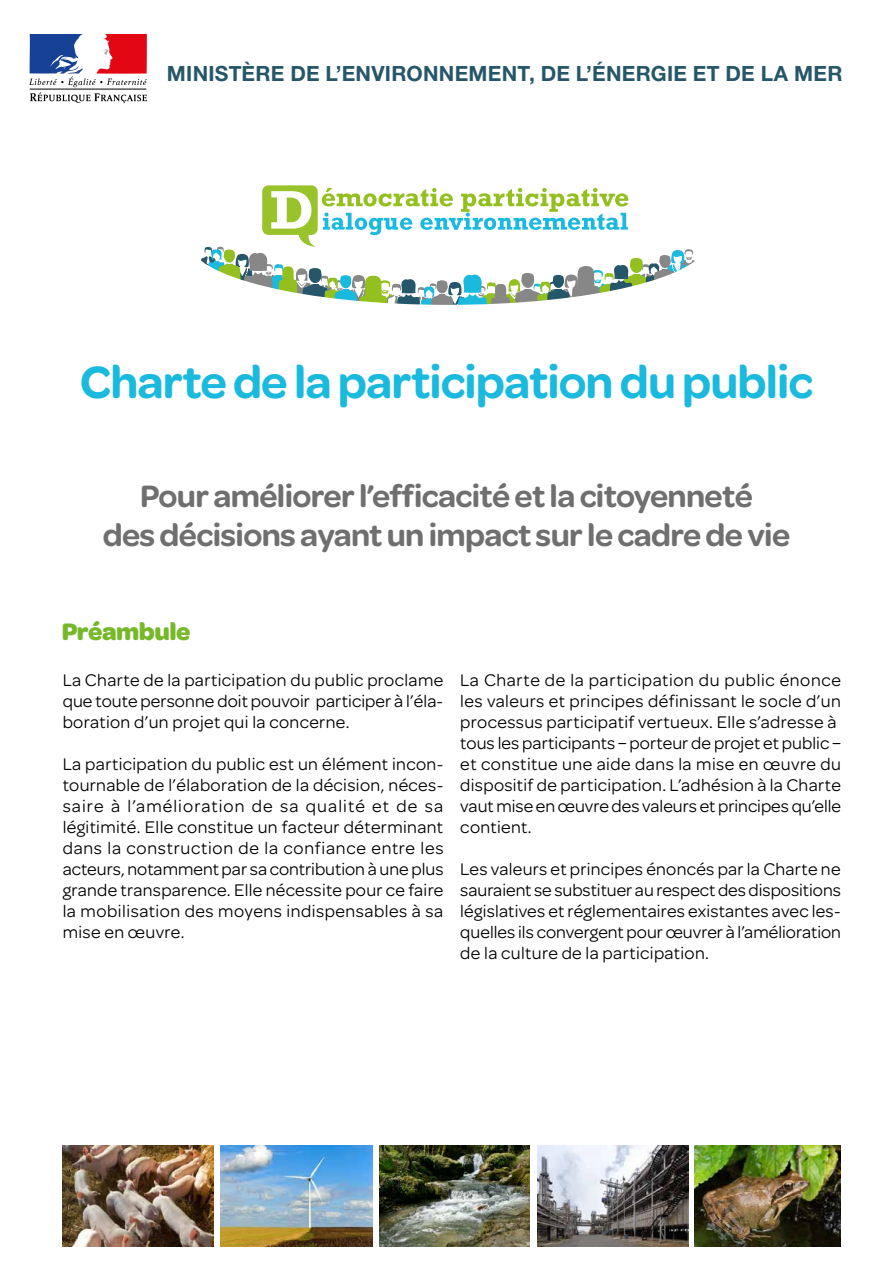
<style>
.page{position:relative;width:893px;height:1263px;background:#fff}
.page>*{position:absolute;margin:0;border:0;box-sizing:border-box;transform-origin:0 0}
.t1{font:600 48.15px "Omnes";letter-spacing:-.02em;color:#1ab9de}
.t2{font:600 33px/39px "Omnes";letter-spacing:-.02em;color:#706f6f;text-align:center}
.t3{font:700 25.5px "Omnes";letter-spacing:-.02em;color:#76b82a}
.t4{font:700 21px "Helvetica Neue LT Std";letter-spacing:.01em;color:#255769}
.t5{font:18px/21px "Omnes";letter-spacing:.02em;color:#000;text-align:justify}
</style>
<div class="page">
<svg style="left:201px;top:185px;width:494px;height:120px"></svg>
<svg style="left:29px;top:34px;width:118px;height:69px"></svg>
<img style="left:220px;top:1146px;width:152px;height:100px">
<img style="left:379px;top:1146px;width:151px;height:100px">
<img style="left:62px;top:1146px;width:151px;height:100px">
<img style="left:537px;top:1146px;width:151px;height:100px">
<img style="left:695px;top:1146px;width:145px;height:100px">
<p class="t4" style="left:167px;top:60px;width:677px">MINISTÈRE DE L’ENVIRONNEMENT, DE L’ÉNERGIE ET DE LA MER</p>
<h1 class="t1" style="left:80px;top:347px;width:735px">Charte de la participation du public</h1>
<h2 class="t2" style="left:103px;top:475px;width:689px">Pour améliorer l’efficacité et la citoyenneté<br>des décisions ayant un impact sur le cadre de vie</h2>
<h3 class="t3" style="left:62px;top:612px;width:130px">Préambule</h3>
<p class="t5" style="left:63px;top:668px;width:382px">La Charte de la participation du public proclame que toute personne doit pouvoir participer à l’éla&shy;boration d’un projet qui la concerne.</p>
<p class="t5" style="left:63px;top:752px;width:382px">La participation du public est un élément incon&shy;tournable de l’élaboration de la décision, néces&shy;saire à l’amélioration de sa qualité et de sa légitimité. Elle constitue un facteur déterminant dans la construction de la confiance entre les acteurs, notamment par sa contribution à une plus grande transparence. Elle nécessite pour ce faire la mobilisation des moyens indispensables à sa mise en œuvre.</p>
<p class="t5" style="left:460px;top:668px;width:382px;text-align:left">La Charte de la participation du public énonce les valeurs et principes définissant le socle d’un processus participatif vertueux. Elle s’adresse à tous les participants _ porteur de projet et public _ et constitue une aide dans la mise en œuvre du dispositif de participation. L’adhésion à la Charte vaut mise en œuvre des valeurs et principes qu’elle contient.</p>
<p class="t5" style="left:460px;top:857px;width:382px">Les valeurs et principes énoncés par la Charte ne sauraient se substituer au respect des dispositions législatives et réglementaires existantes avec les&shy;quelles ils convergent pour œuvrer à l’amélioration de la culture de la participation.</p>
</div>
